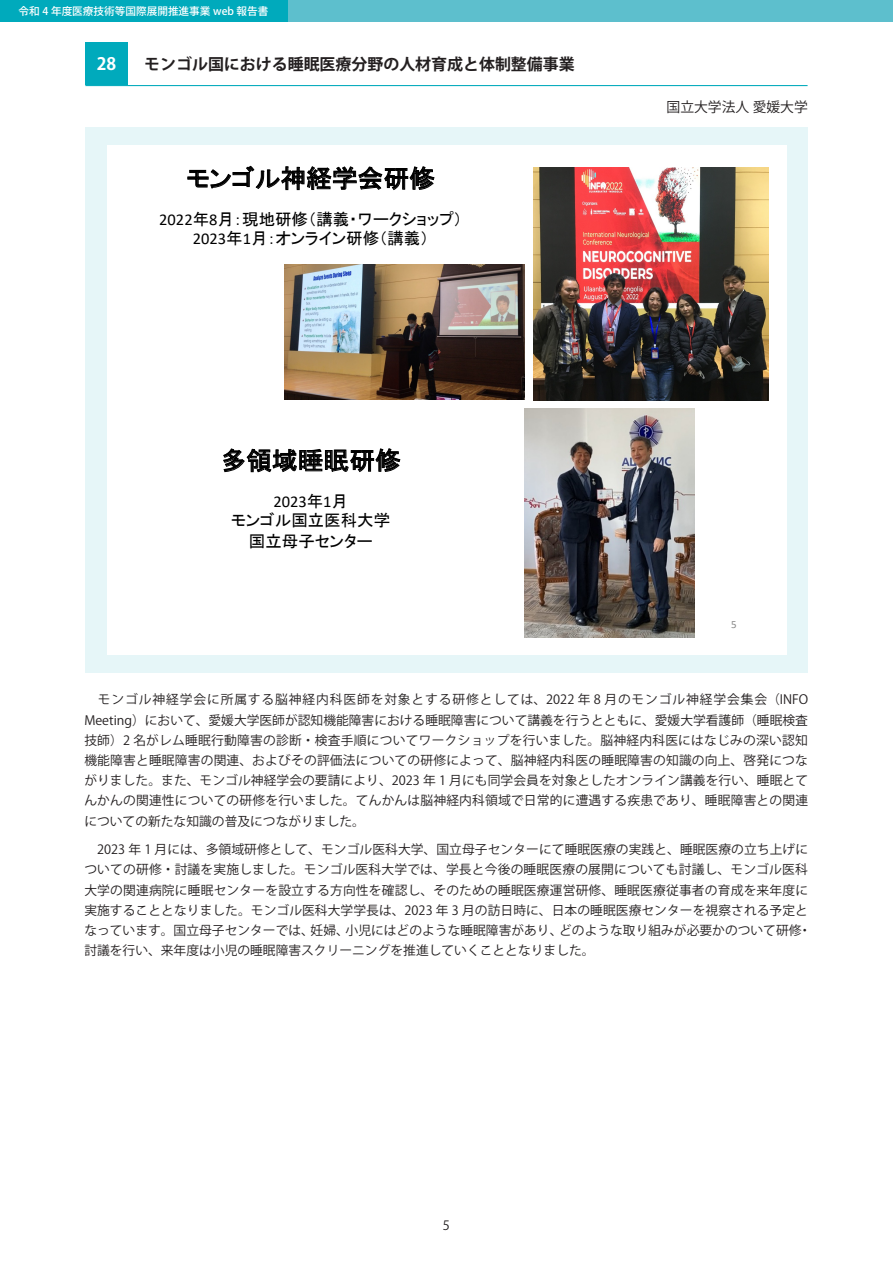
<style>
.page{position:relative;width:893px;height:1263px;background:#fff}
.page>*{position:absolute;margin:0;border:0;box-sizing:border-box;transform-origin:0 0}
.t1{font:25.05px "MS P Gothic";letter-spacing:.005em;color:#000}
.t2{font:700 16.95px "Koz Go Pr 6 N";color:#fff}
.t3{font:16.5px/19px "MS P Gothic";color:#000;text-align:center}
.t4{font:16.5px "Calibri";color:#000}
.t5{font:700 15.9px "Koz Go Pr 6 N";color:#231f20}
.t6{font:13.8px "Koz Go Pr 6 N";color:#231f20}
.t7{font:12.75px/20.2px "Koz Go Pr 6 N";letter-spacing:.005em;color:#231f20;text-align:justify}
.t8{font:10.95px "Calibri";color:#898989}
.t9{font:500 10.65px "Koz Go Pr 6 N";color:#fff}
.s1{font-family:"Calibri"}
.s2{font-family:"MS P Gothic"}
</style>
<div class="page">
<div style="left:0;top:0;width:893px;height:21px;background:#5dbfcd"></div>
<div style="left:86px;top:128px;width:722px;height:545px;background:#e6f6f8"></div>
<div style="left:0;top:0;width:287px;height:21px;background:#00aabc"></div>
<hr style="left:85px;top:85px;width:723px;height:1px;background:#00aabc">
<div style="left:107px;top:145px;width:680px;height:510px;background:#fff"></div>
<div style="left:85px;top:43px;width:43px;height:42px;background:#00aabc"></div>
<img style="left:525px;top:409px;width:170px;height:228px">
<img style="left:534px;top:167px;width:235px;height:234px">
<img style="left:284px;top:265px;width:241px;height:134px">
<p class="t9" style="left:19px;top:5px;width:251px">令和 4 年度医療技術等国際展開推進事業 web 報告書</p>
<h2 class="t2" style="left:97px;top:54px;width:21px">28</h2>
<p class="t5" style="left:144px;top:56px;width:432px">モンゴル国における睡眠医療分野の人材育成と体制整備事業</p>
<h1 class="t1" style="left:187px;top:166px;width:250px">モンゴル神経学会研修</h1>
<p class="t3" style="left:159px;top:210px;width:304px"><span class="s1">2022</span>年<span class="s1">8</span>月：現地研修（講義・ワークショップ）<br><span class="s1">2023</span>年<span class="s1">1</span>月：オンライン研修（講義）</p>
<h1 class="t1" style="left:221px;top:448px;width:182px">多領域睡眠研修</h1>
<p class="t4" style="left:273px;top:490px;width:76px">2023<span class="s2">年</span>1<span class="s2">月</span></p>
<p class="t3" style="left:231px;top:510px;width:160px;line-height:20.2px">モンゴル国立医科大学国立母子センター</p>
<p class="t6" style="left:666px;top:99px;width:143px">国立大学法人 愛媛大学</p>
<p class="t8" style="left:731px;top:616px;width:7px">5</p>
<p class="t7" style="left:84px;top:690px;width:725px">　モンゴル神経学会に所属する脳神経内科医師を対象とする研修としては、2022 年 8 月のモンゴル神経学会集会（INFO Meeting）において、愛媛大学医師が認知機能障害における睡眠障害について講義を行うとともに、愛媛大学看護師（睡眠検査技師）2 名がレム睡眠行動障害の診断・検査手順についてワークショップを行いました。脳神経内科医にはなじみの深い認知機能障害と睡眠障害の関連、およびその評価法についての研修によって、脳神経内科医の睡眠障害の知識の向上、啓発につながりました。また、モンゴル神経学会の要請により、2023 年 1 月にも同学会員を対象としたオンライン講義を行い、睡眠とてんかんの関連性についての研修を行いました。てんかんは脳神経内科領域で日常的に遭遇する疾患であり、睡眠障害との関連についての新たな知識の普及につながりました。</p>
<p class="t7" style="left:84px;top:840px;width:728px;text-align:left">　2023 年 1 月には、多領域研修として、モンゴル医科大学、国立母子センターにて睡眠医療の実践と、睡眠医療の立ち上げについての研修・討議を実施しました。モンゴル医科大学では、学長と今後の睡眠医療の展開についても討議し、モンゴル医科大学の関連病院に睡眠センターを設立する方向性を確認し、そのための睡眠医療運営研修、睡眠医療従事者の育成を来年度に実施することとなりました。モンゴル医科大学学長は、2023 年 3 月の訪日時に、日本の睡眠医療センターを視察される予定となっています。国立母子センターでは、妊婦、小児にはどのような睡眠障害があり、どのような取り組みが必要かのついて研修・討議を行い、来年度は小児の睡眠障害スクリーニングを推進していくこととなりました。</p>
<p class="t7" style="left:443px;top:1215px;width:9px">5</p>
</div>
